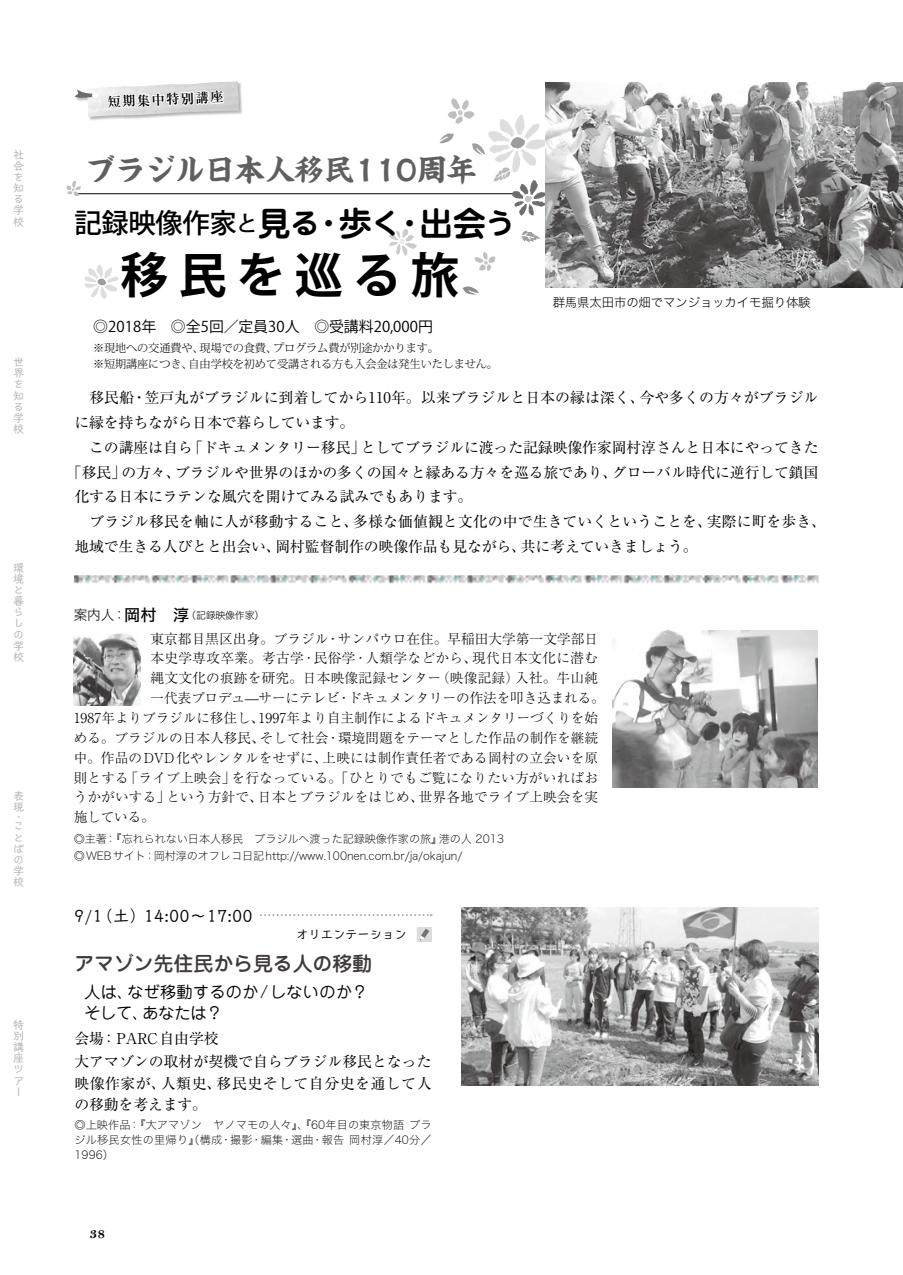
<style>
.page{position:relative;width:903px;height:1275px;background:#fff}
.page>*{position:absolute;margin:0;border:0;box-sizing:border-box;transform-origin:0 0}
.t1{font:700 48.3px "Koz Go Pro";letter-spacing:.2em;color:#000}
.t2{font:30.1px "Kaisho MCBK1 De B";letter-spacing:-.01em;color:#605f5f}
.t3{font:500 27.3px "Koz Go Pro";letter-spacing:-.01em;color:#000}
.t4{font:500 19.78px "Jun 34 Pro";color:#3e3a39}
.t5{font:16.1px/21.2px "Jun 201 Pro";letter-spacing:.015em;color:#000}
.t6{font:16.1px "Talking Std";letter-spacing:.05em;color:#000}
.t7{font:14.88px/23.1px "Ryumin Pro";letter-spacing:-.01em;color:#000}
.t8{font:14.88px/21.2px "Ryumin Pro";letter-spacing:.035em;color:#000}
.t9{font:14.88px "Koz Go Pro";letter-spacing:.01em;color:#000}
.t10{font:14.88px "Bell MT Bold";color:#000}
.t11{font:300 13.65px "Ryumin Pr 5";letter-spacing:.01em;color:#000}
.t12{font:300 13.65px "Ryumin Pr 5";letter-spacing:-.01em;color:#000}
.t13{font:700 13.3px "Ryumin Pro";color:#000}
.t14{font:12.42px "Hira Kaku Std W2";letter-spacing:-.01em;color:#000}
.t15{font:12.42px "Talking Std";letter-spacing:-.01em;color:#000}
.t16{font:11.2px/14.9px "Hira Kaku Std W1";letter-spacing:-.01em;color:#000;text-align:justify}
.t17{font:300 11.2px/16.8px "Koz Min Pro";letter-spacing:-.01em;color:#000}
.t18{font:11.2px/11.2px "Talking Std";color:#b4b5b6}
.t19{font:9.97px "Hira Kaku Std W2";letter-spacing:-.02em;color:#000}
.s1{font-size:21px}
.s2{font-family:"Jun 501 Pro";font-weight:700;font-size:33.43px}
.s3{font-family:"Jun 501 Pro";font-weight:700;font-size:28.53px}
.s4{font-size:13.65px}
.s5{font-family:"Hira Kaku Std W5";font-size:16.1px}
</style>
<div class="page">
<hr style="left:74px;top:193px;width:443px;height:1px;background:#000">
<svg style="left:84px;top:265px;width:35px;height:34px"></svg>
<svg style="left:522px;top:231px;width:18px;height:11px"></svg>
<svg style="left:389px;top:229px;width:28px;height:27px"></svg>
<svg style="left:475px;top:252px;width:20px;height:19px"></svg>
<svg style="left:66px;top:181px;width:15px;height:15px"></svg>
<svg style="left:439px;top:98px;width:107px;height:118px"></svg>
<div style="left:74px;top:81px;width:169px;height:39px;background:#000;opacity:.3"></div>
<img style="left:87px;top:82px;width:152px;height:35px">
<img style="left:613px;top:630px;width:204px;height:157px">
<img style="left:546px;top:82px;width:357px;height:206px">
<img style="left:74px;top:633px;width:67px;height:73px">
<img style="left:74px;top:575px;width:745px;height:9px">
<svg style="left:105px;top:81px;width:120px;height:114px"></svg>
<svg style="left:74px;top:89px;width:24px;height:9px"></svg>
<img style="left:461px;top:908px;width:358px;height:177px">
<svg style="left:185px;top:914px;width:248px;height:28px"></svg>
<svg style="left:462px;top:286px;width:17px;height:9px"></svg>
<p class="t18" style="left:13px;top:148px;width:12px">社会を知る学校</p>
<p class="t18" style="left:13px;top:355px;width:12px">世界を知る学校</p>
<p class="t18" style="left:13px;top:561px;width:12px">環境と暮らしの学校</p>
<p class="t18" style="left:13px;top:790px;width:12px">表現</p>
<p class="t18" style="left:13px;top:811px;width:10px;line-height:9.5px">・こ</p>
<p class="t18" style="left:13px;top:831px;width:12px">とばの学校</p>
<p class="t18" style="left:13px;top:1018px;width:12px">特別講座ツアー</p>
<p class="t13" style="left:107px;top:91px;width:118px;rotate:-2deg">短期集中特別講座</p>
<h2 class="t2" style="left:85px;top:149px;width:393px">ブラジル日本人移民110周年</h2>
<h3 class="t3" style="left:74px;top:206px;width:441px">記録映像作家<span class="s1">と</span><span class="s2">見</span><span class="s3">る・</span><span class="s2">歩</span><span class="s3">く・</span><span class="s2">出会</span><span class="s3">う</span></h3>
<h1 class="t1" style="left:121px;top:244px;width:340px">移民を巡る旅</h1>
<p class="t9" style="left:93px;top:317px;width:342px">◎2018年　◎全5回／定員30人　◎受講料20,000円</p>
<p class="t17" style="left:93px;top:339px;width:407px">※現地への交通費や、現場での食費、プログラム費が別途かかります。<br>※短期講座につき、自由学校を初めて受講される方も入会金は発生いたしません。</p>
<p class="t14" style="left:553px;top:293px;width:259px">群馬県太田市の畑でマンジョッカイモ掘り体験</p>
<p class="t7" style="left:74px;top:385px;width:745px">　移民船・笠戸丸がブラジルに到着してから110年。以来ブラジルと日本の縁は深く、今や多くの方々がブラジル</p>
<p class="t7" style="left:74px;top:410px;width:282px">に縁を持ちながら日本で暮らしています。</p>
<p class="t7" style="left:74px;top:435px;width:746px">　この講座は自ら「ドキュメンタリー移民」としてブラジルに渡った記録映像作家岡村淳さんと日本にやってきた</p>
<p class="t7" style="left:67px;top:459px;width:753px">「移民」の方々、ブラジルや世界のほかの多くの国々と縁ある方々を巡る旅であり、グローバル時代に逆行して鎖国</p>
<p class="t7" style="left:74px;top:484px;width:399px">化する日本にラテンな風穴を開けてみる試みでもあります。</p>
<p class="t7" style="left:74px;top:509px;width:753px">　ブラジル移民を軸に人が移動すること、多様な価値観と文化の中で生きていくということを、実際に町を歩き、</p>
<p class="t7" style="left:74px;top:534px;width:625px">地域で生きる人びとと出会い、岡村監督制作の映像作品も見ながら、共に考えていきましょう。</p>
<p class="t19" style="left:74px;top:607px;width:192px"><span class="s4">案内人：</span><span class="s5">岡村　淳</span>（記録映像作家）</p>
<p class="t11" style="left:151px;top:628px;width:449px">東京都目黒区出身。ブラジル・サンパウロ在住。早稲田大学第一文学部日</p>
<p class="t11" style="left:151px;top:648px;width:449px">本史学専攻卒業。考古学･民俗学･人類学などから、現代日本文化に潜む</p>
<p class="t11" style="left:151px;top:667px;width:449px">縄文文化の痕跡を研究。日本映像記録センター（映像記録）入社。牛山純</p>
<p class="t12" style="left:151px;top:687px;width:456px">一代表プロデュ—サーにテレビ・ドキュメンタリーの作法を叩き込まれる。</p>
<p class="t11" style="left:74px;top:707px;width:526px">1987年よりブラジルに移住し、1997年より自主制作によるドキュメンタリーづくりを始</p>
<p class="t11" style="left:74px;top:727px;width:526px">める。ブラジルの日本人移民、そして社会･環境問題をテーマとした作品の制作を継続</p>
<p class="t11" style="left:74px;top:747px;width:526px">中。作品のDVD化やレンタルをせずに、上映には制作責任者である岡村の立会いを原</p>
<p class="t11" style="left:74px;top:767px;width:526px">則とする「ライブ上映会」を行なっている。「ひとりでもご覧になりたい方がいればお</p>
<p class="t11" style="left:74px;top:787px;width:526px">うかがいする」という方針で、日本とブラジルをはじめ、世界各地でライブ上映会を実</p>
<p class="t11" style="left:74px;top:806px;width:83px">施している。</p>
<p class="t16" style="left:74px;top:830px;width:432px;line-height:17.3px">◎主著：『忘れられない日本人移民　ブラジルへ渡った記録映像作家の旅』港の人 2013 ◎WEBサイト：岡村淳のオフレコ日記http://www.100nen.com.br/ja/okajun/</p>
<p class="t6" style="left:74px;top:904px;width:179px">9/1（土）14:00〜17:00</p>
<p class="t15" style="left:296px;top:925px;width:112px">オリエンテーション</p>
<h3 class="t4" style="left:74px;top:947px;width:299px">アマゾン先住民から見る人の移動</h3>
<p class="t5" style="left:84px;top:980px;width:349px">人は、なぜ移動するのか/しないのか？　　　　そして、あなたは？</p>
<p class="t7" style="left:74px;top:1026px;width:359px">会場：PARC自由学校<br>大アマゾンの取材が契機で自らブラジル移民となった</p>
<p class="t8" style="left:74px;top:1071px;width:359px">映像作家が、人類史、移民史そして自分史を通して人の移動を考えます。</p>
<p class="t16" style="left:74px;top:1117px;width:359px">◎上映作品：『大アマゾン　ヤノマモの人々』、『60年目の東京物語 ブラジル移民女性の里帰り』（構成・撮影・編集・選曲・報告 岡村淳／40分／1996）</p>
<p class="t10" style="left:90px;top:1224px;width:17px">38</p>
</div>
